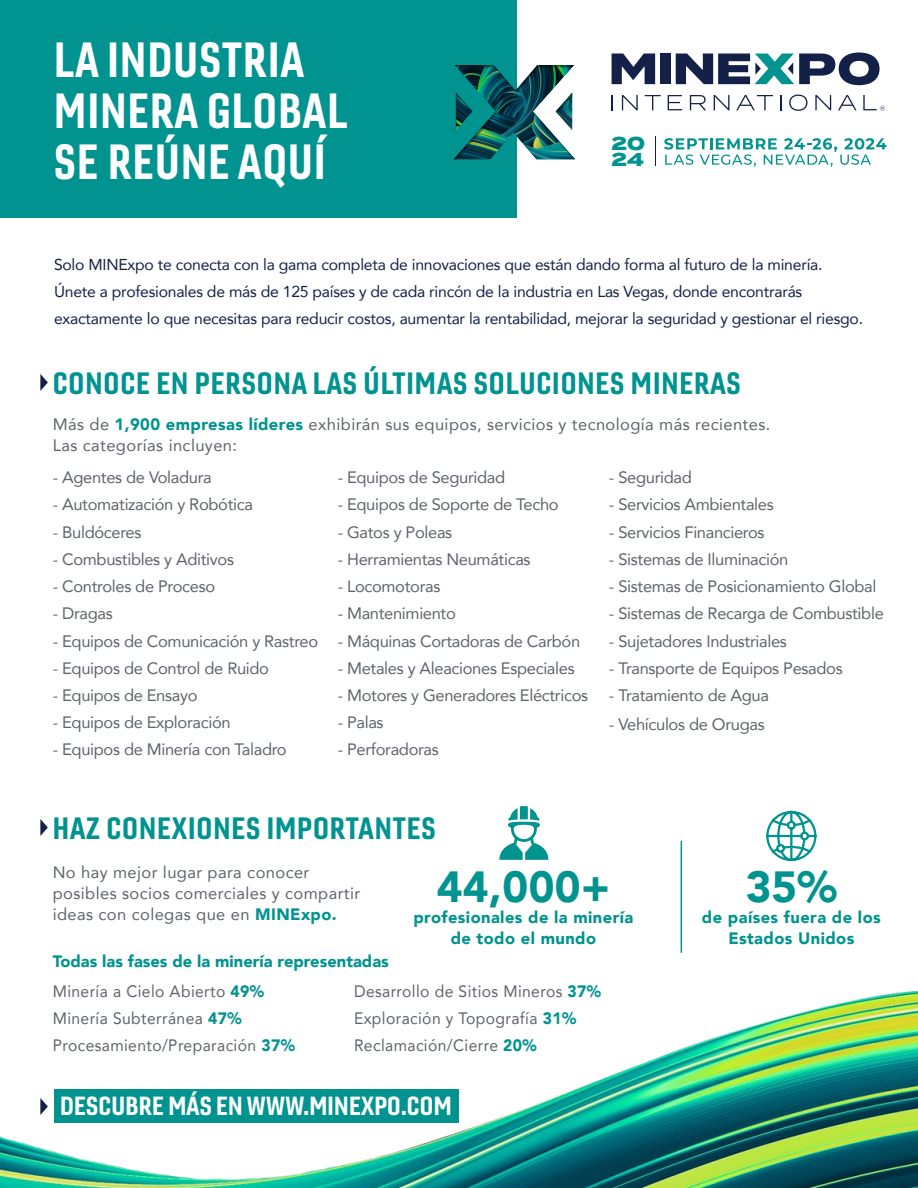
<style>
.page{position:relative;width:918px;height:1188px;background:#fff}
.page>*{position:absolute;margin:0;border:0;box-sizing:border-box;transform-origin:0 0}
.t1{font:48px/51px "Gineso Con Bol";letter-spacing:.03em;color:#fff;scale:.95 1}
.t2{font:900 43.5px "Avenir";letter-spacing:.01em;color:#00938f}
.t3{font:30px "Gineso Con Bol";letter-spacing:.03em;color:#00938f}
.t4{font:25.5px "Gineso Con Bol";letter-spacing:.01em;color:#fff}
.t5{font:800 18.6px/16.2px "Termina";color:#00938f}
.t6{font:16.5px "Avenir";letter-spacing:-.02em;color:#5f636a}
.t7{font:16.5px/21px "Avenir";letter-spacing:.025em;color:#5f636a}
.t8{font:16.5px/27px "Avenir";letter-spacing:.025em;color:#5f636a;scale:.95 1}
.t9{font:900 16.5px/21px "Avenir";letter-spacing:.025em;color:#00938f;text-align:center}
.t10{font:900 16.5px "Avenir";color:#00938f}
.t11{font:15.75px/27px "Avenir";letter-spacing:-.015em;color:#132048}
.s1{font-weight:900;color:#00938f}
</style>
<div class="page">
<img style="left:0;top:861px;width:918px;height:327px">
<svg style="left:40px;top:374px;width:8px;height:17px"></svg>
<hr style="left:681px;top:841px;width:1px;height:112px;background:#00938f">
<svg style="left:40px;top:819px;width:8px;height:17px"></svg>
<svg style="left:765px;top:810px;width:53px;height:52px"></svg>
<svg style="left:499px;top:806px;width:49px;height:54px"></svg>
<div style="left:54px;top:1090px;width:405px;height:33px;background:#00938f"></div>
<svg style="left:40px;top:1098px;width:8px;height:17px"></svg>
<div style="left:0;top:0;width:516px;height:217px;background:#00938f"></div>
<div style="left:439px;top:54px;width:149px;height:107px;background:#000;opacity:.5"></div>
<svg style="left:611px;top:95px;width:2px;height:15px"></svg>
<svg style="left:622px;top:95px;width:16px;height:15px"></svg>
<svg style="left:645px;top:95px;width:16px;height:15px"></svg>
<svg style="left:668px;top:95px;width:14px;height:15px"></svg>
<svg style="left:690px;top:95px;width:16px;height:15px"></svg>
<svg style="left:714px;top:95px;width:15px;height:15px"></svg>
<svg style="left:736px;top:95px;width:37px;height:15px"></svg>
<svg style="left:780px;top:95px;width:1px;height:15px"></svg>
<svg style="left:789px;top:95px;width:18px;height:16px"></svg>
<svg style="left:815px;top:95px;width:16px;height:15px"></svg>
<svg style="left:838px;top:95px;width:19px;height:15px"></svg>
<svg style="left:863px;top:95px;width:22px;height:16px"></svg>
<svg style="left:612px;top:54px;width:43px;height:30px"></svg>
<div style="left:660px;top:54px;width:11px;height:30px;background:#132048"></div>
<svg style="left:676px;top:52px;width:204px;height:33px"></svg>
<svg style="left:664px;top:138px;width:222px;height:29px"></svg>
<hr style="left:655px;top:136px;width:1px;height:30px;background:#132048">
<h1 class="t1" style="left:54px;top:34px;width:310px">LA INDUSTRIA<br>MINERA GLOBAL<br>SE REÚNE AQUÍ</h1>
<p class="t5" style="left:611px;top:136px;width:35px">20<br>24</p>
<p class="t11" style="left:54px;top:250px;width:811px">Solo MINExpo te conecta con la gama completa de innovaciones que están dando forma al futuro de la minería.<br>Únete a profesionales de más de 125 países y de cada rincón de la industria en Las Vegas, donde encontrarás exactamente lo que necesitas para reducir costos, aumentar la rentabilidad, mejorar la seguridad y gestionar el riesgo.</p>
<h3 class="t3" style="left:53px;top:364px;width:689px">CONOCE EN PERSONA LAS ÚLTIMAS SOLUCIONES MINERAS</h3>
<p class="t7" style="left:53px;top:413px;width:719px">Más de <span class="s1">1,900 empresas líderes</span> exhibirán sus equipos, servicios y tecnología más recientes.<br>Las categorías incluyen:</p>
<p class="t6" style="left:53px;top:464px;width:161px">- Agentes de Voladura</p>
<p class="t6" style="left:53px;top:491px;width:202px">- Automatización y Robótica</p>
<p class="t6" style="left:53px;top:519px;width:90px">- Buldóceres</p>
<p class="t6" style="left:53px;top:546px;width:183px">- Combustibles y Aditivos</p>
<p class="t6" style="left:53px;top:573px;width:164px">- Controles de Proceso</p>
<p class="t6" style="left:53px;top:600px;width:62px">- Dragas</p>
<p class="t6" style="left:53px;top:628px;width:267px">- Equipos de Comunicación y Rastreo</p>
<p class="t6" style="left:53px;top:655px;width:218px">- Equipos de Control de Ruido</p>
<p class="t6" style="left:53px;top:682px;width:146px">- Equipos de Ensayo</p>
<p class="t6" style="left:53px;top:709px;width:179px">- Equipos de Exploración</p>
<p class="t6" style="left:53px;top:736px;width:236px">- Equipos de Minería con Taladro</p>
<p class="t6" style="left:338px;top:464px;width:169px">- Equipos de Seguridad</p>
<p class="t6" style="left:338px;top:491px;width:223px">- Equipos de Soporte de Techo</p>
<p class="t6" style="left:338px;top:519px;width:116px">- Gatos y Poleas</p>
<p class="t6" style="left:338px;top:546px;width:194px">- Herramientas Neumáticas</p>
<p class="t6" style="left:338px;top:573px;width:104px">- Locomotoras</p>
<p class="t6" style="left:338px;top:600px;width:120px">- Mantenimiento</p>
<p class="t6" style="left:338px;top:628px;width:244px">- Máquinas Cortadoras de Carbón</p>
<p class="t6" style="left:338px;top:655px;width:239px">- Metales y Aleaciones Especiales</p>
<p class="t6" style="left:338px;top:682px;width:252px">- Motores y Generadores Eléctricos</p>
<p class="t6" style="left:338px;top:709px;width:48px">- Palas</p>
<p class="t6" style="left:338px;top:737px;width:103px">- Perforadoras</p>
<p class="t6" style="left:609px;top:464px;width:84px">- Seguridad</p>
<p class="t6" style="left:609px;top:491px;width:166px">- Servicios Ambientales</p>
<p class="t6" style="left:609px;top:519px;width:157px">- Servicios Financieros</p>
<p class="t6" style="left:609px;top:546px;width:181px">- Sistemas de Iluminación</p>
<p class="t6" style="left:609px;top:573px;width:269px">- Sistemas de Posicionamiento Global</p>
<p class="t6" style="left:609px;top:600px;width:276px">- Sistemas de Recarga de Combustible</p>
<p class="t6" style="left:609px;top:628px;width:179px">- Sujetadores Industriales</p>
<p class="t6" style="left:609px;top:655px;width:235px">- Transporte de Equipos Pesados</p>
<p class="t6" style="left:609px;top:682px;width:162px">- Tratamiento de Agua</p>
<p class="t6" style="left:609px;top:711px;width:157px">- Vehículos de Orugas</p>
<h3 class="t3" style="left:53px;top:809px;width:384px">HAZ CONEXIONES IMPORTANTES</h3>
<p class="t7" style="left:53px;top:861px;width:309px">No hay mejor lugar para conocer posibles socios comerciales y compartir ideas con colegas que en <span class="s1">MINExpo.</span></p>
<p class="t10" style="left:53px;top:947px;width:338px">Todas las fases de la minería representadas</p>
<h2 class="t2" style="left:437px;top:850px;width:175px">44,000+</h2>
<p class="t9" style="left:413px;top:907px;width:222px">profesionales de la minería de todo el mundo</p>
<p class="t8" style="left:53px;top:977px;width:256px">Minería a Cielo Abierto <span class="s1">49%<br></span>Minería Subterránea <span class="s1">47%<br></span>Procesamiento/Preparación <span class="s1">37%</span></p>
<p class="t8" style="left:354px;top:977px;width:262px">Desarrollo de Sitios Mineros <span class="s1">37%<br></span>Exploración y Topografía <span class="s1">31%<br></span>Reclamación/Cierre <span class="s1">20%</span></p>
<h3 class="t4" style="left:60px;top:1089px;width:393px">DESCUBRE MÁS EN WWW.MINEXPO.COM</h3>
<h2 class="t2" style="left:746px;top:850px;width:92px">35%</h2>
<p class="t9" style="left:702px;top:907px;width:180px">de países fuera de los<br>Estados Unidos</p>
</div>
